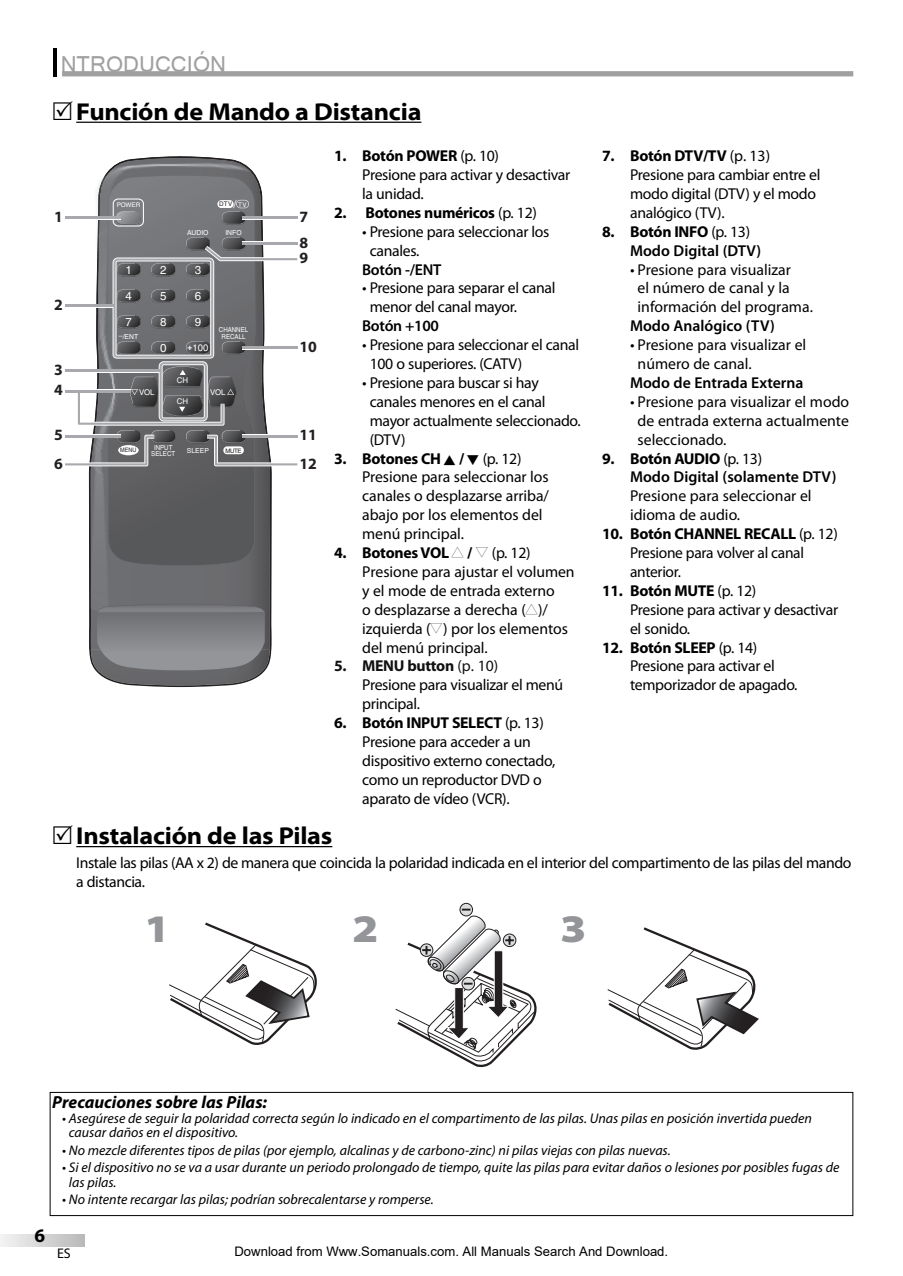
<style>
.page{position:relative;width:903px;height:1276px;background:#fff}
.page>*{position:absolute;margin:0;border:0;box-sizing:border-box;transform-origin:0 0}
.t1{font:900 semi-expanded 39.2px "Myriad Pro";color:#939598;scale:1.09 1}
.t2{font:35px "Kartika";color:#a0a0a0}
.t3{font:700 semi-expanded 24.5px "Myriad Pro";letter-spacing:-.01em;color:#000}
.t4{font:700 19.25px "Myriad Pro";color:#000}
.t5{font:italic 700 17.5px "Myriad Pro";color:#000}
.t6{font:15.75px/18.9px "Myriad Pro";letter-spacing:-.02em;color:#000}
.t7{font:15.75px/18.9px "Myriad Pro";color:#000}
.t8{font:600 15.75px/18.9px "Myriad Pro";color:#000}
.t9{font:700 15.75px "Myriad Pro";letter-spacing:-.02em;color:#000}
.t10{font:600 15.75px "Myriad Pro";letter-spacing:-.02em;color:#000}
.t11{font:700 15.75px/28.3px "Myriad Pro";color:#231f20}
.t12{font:italic 14px/14.9px "Myriad Pro";color:#000}
.t13{font:14px "Myriad Pro";color:#000}
.t14{font:13.12px "Arial";color:#000}
.t15{font:11.55px "Helvetica";color:#fff}
.t16{font:9.45px "Helvetica";color:#fff}
.t17{font:7.88px "Helvetica";color:#fff}
.t18{font:6.83px/6.3px "Helvetica";color:#fff;text-align:center;scale:.9 1}
.t19{font:6.83px "Helvetica";color:#fff}
.t20{font:6.3px "Helvetica";color:#231f20}
.t21{font:6.3px "Helvetica";color:#fff}
.t22{font:6.12px "Helvetica";letter-spacing:-.03em;color:#231f20;scale:.9 1}
.t23{font:6.12px "Helvetica";letter-spacing:-.03em;color:#231f20}
.s1{font-size:63px;color:#000}
.s2{font-weight:700}
.s3{font-weight:400}
.s4{font-style:italic}
.s5{font-family:"Funai Font"}
.s6{font-weight:700;color:#111}
.s7{color:#111}
.s8{font-size:11.03px;color:#fff}
.s9{color:#fff}
.s10{font-weight:700;font-size:8.4px}
.s11{font-weight:600}
</style>
<div class="page">
<svg style="left:0;top:1234px;width:84px;height:12px"></svg>
<div style="left:62px;top:71px;width:791px;height:5px;background:#a0a0a0"></div>
<hr style="left:76px;top:122px;width:345px;height:1px;background:#000">
<hr style="left:76px;top:846px;width:256px;height:1px;background:#000">
<svg style="left:607px;top:927px;width:152px;height:123px"></svg>
<svg style="left:169px;top:922px;width:148px;height:123px"></svg>
<div style="left:460px;top:903px;width:13px;height:13px;background:#dcdddf;border-radius:50%"></div>
<div style="left:460px;top:903px;width:13px;height:13px;border:1px solid #231f20;border-radius:50%"></div>
<svg style="left:395px;top:908px;width:142px;height:159px"></svg>
<div style="left:50px;top:1092px;width:803px;height:124px;border:1px solid #000"></div>
<svg style="left:89px;top:201px;width:183px;height:486px;background:#767779"></svg>
<img style="left:97px;top:189px;width:10px;height:48px">
<img style="left:256px;top:192px;width:3px;height:9px">
<img style="left:98px;top:156px;width:164px;height:36px">
<img style="left:89px;top:191px;width:12px;height:459px">
<img style="left:259px;top:191px;width:13px;height:459px">
<svg style="left:107px;top:175px;width:149px;height:391px;background:#646567"></svg>
<svg style="left:97px;top:642px;width:168px;height:28px;background:#898b8e"></svg>
<svg style="left:97px;top:603px;width:168px;height:9px;background:#757679"></svg>
<div style="left:217px;top:200px;width:17px;height:8px;background:#fff;border-radius:4px"></div>
<svg style="left:113px;top:198px;width:31px;height:28px"></svg>
<svg style="left:222px;top:200px;width:27px;height:25px"></svg>
<svg style="left:65px;top:216px;width:55px;height:4px"></svg>
<svg style="left:242px;top:216px;width:55px;height:4px"></svg>
<hr style="left:65px;top:217px;width:55px;height:2px;background:#a8a9ad">
<hr style="left:242px;top:217px;width:55px;height:2px;background:#a8a9ad">
<svg style="left:65px;top:237px;width:232px;height:229px"></svg>
<p class="t2" style="left:50px;top:48px;width:178px"><span class="s1">I</span>NTRODUCCIÓN</p>
<p class="t3" style="left:76px;top:102px;width:347px">Función de Mando a Distancia</p>
<p class="t6" style="left:362px;top:148px;width:210px;text-indent:-28px"><span class="s2">1. Botón POWER</span> (p. 10)<br>Presione para activar y desactivar la unidad.</p>
<p class="t9" style="left:334px;top:206px;width:204px">2. Botones numéricos <span class="s3">(p. 12)</span></p>
<p class="t6" style="left:362px;top:223px;width:189px"><span class="s4">•</span> Presione para seleccionar los</p>
<p class="t6" style="left:370px;top:242px;width:51px">canales.</p>
<p class="t10" style="left:362px;top:263px;width:81px">Botón -/ENT</p>
<p class="t6" style="left:362px;top:280px;width:195px"><span class="s4">•</span> Presione para separar el canal</p>
<p class="t6" style="left:370px;top:299px;width:149px">menor del canal mayor.</p>
<p class="t10" style="left:362px;top:320px;width:78px">Botón +100</p>
<p class="t6" style="left:370px;top:337px;width:211px;text-indent:-8px"><span class="s4">•</span> Presione para seleccionar el canal<br>100 o superiores. (CATV)</p>
<p class="t6" style="left:370px;top:374px;width:213px;text-indent:-8px"><span class="s4">•</span> Presione para buscar si hay canales menores en el canal mayor actualmente seleccionado. (DTV)</p>
<p class="t6" style="left:362px;top:450px;width:188px;text-indent:-28px"><span class="s2">3. Botones CH</span> <span class="s5">K</span> <span class="s2">/</span> <span class="s5">L</span> (p. 12)<br>Presione para seleccionar los canales o desplazarse arriba/ abajo por los elementos del menú principal.</p>
<p class="t6" style="left:362px;top:544px;width:214px;text-indent:-28px"><span class="s2">4. Botones VOL</span> <span class="s5">X</span> <span class="s2">/</span> <span class="s5">Y</span> (p. 12)<br>Presione para ajustar el volumen y el mode de entrada externo<br>o desplazarse a derecha (<span class="s5">X</span>)/ izquierda (<span class="s5">Y</span>) por los elementos del menú principal.</p>
<p class="t6" style="left:362px;top:658px;width:203px;text-indent:-28px"><span class="s6">5. MENU button</span> <span class="s7">(p. 10)<br></span>Presione para visualizar el menú principal.</p>
<p class="t6" style="left:362px;top:715px;width:195px;text-indent:-28px"><span class="s2">6. Botón INPUT SELECT</span> (p. 13)<br>Presione para acceder a un dispositivo externo conectado, como un reproductor DVD o aparato de vídeo (VCR).</p>
<p class="t20" style="left:219px;top:202px;width:29px">DTV <span class="s8">/</span> <span class="s9">TV</span></p>
<p class="t21" style="left:117px;top:203px;width:25px">POWER</p>
<p class="t11" style="left:54px;top:204px;width:10px">1</p>
<p class="t11" style="left:299px;top:205px;width:10px;line-height:25.7px">7<br>8</p>
<p class="t19" style="left:187px;top:230px;width:23px">AUDIO</p>
<p class="t19" style="left:225px;top:230px;width:18px">INFO</p>
<p class="t11" style="left:299px;top:245px;width:10px">9</p>
<p class="t15" style="left:125px;top:265px;width:8px">1</p>
<p class="t15" style="left:160px;top:265px;width:8px">2</p>
<p class="t15" style="left:195px;top:265px;width:8px">3</p>
<p class="t15" style="left:125px;top:291px;width:8px">4</p>
<p class="t15" style="left:160px;top:291px;width:8px">5</p>
<p class="t15" style="left:195px;top:291px;width:8px">6</p>
<p class="t15" style="left:160px;top:317px;width:8px">8</p>
<p class="t15" style="left:195px;top:317px;width:8px">9</p>
<p class="t15" style="left:160px;top:343px;width:8px">0</p>
<p class="t16" style="left:188px;top:344px;width:22px"><span class="s10">+</span>100</p>
<p class="t11" style="left:54px;top:292px;width:10px">2</p>
<p class="t15" style="left:125px;top:317px;width:8px">7</p>
<p class="t18" style="left:219px;top:327px;width:34px">CHANNEL<br>RECALL</p>
<p class="t19" style="left:119px;top:334px;width:21px">–/ENT</p>
<p class="t11" style="left:299px;top:334px;width:19px">10</p>
<p class="t11" style="left:54px;top:360px;width:10px;line-height:20.5px">3<br>4</p>
<p class="t11" style="left:54px;top:422px;width:10px">5<br>6</p>
<p class="t11" style="left:299px;top:422px;width:19px">11<br>12</p>
<p class="t17" style="left:177px;top:378px;width:13px">CH</p>
<p class="t17" style="left:177px;top:399px;width:13px">CH</p>
<p class="t17" style="left:139px;top:389px;width:17px">VOL</p>
<p class="t17" style="left:210px;top:389px;width:17px">VOL</p>
<p class="t18" style="left:151px;top:445px;width:28px">INPUT<br>SELECT</p>
<p class="t22" style="left:120px;top:448px;width:19px">MENU</p>
<p class="t19" style="left:187px;top:448px;width:24px">SLEEP</p>
<p class="t23" style="left:225px;top:448px;width:18px">MUTE</p>
<p class="t6" style="left:630px;top:148px;width:192px;text-indent:-28px"><span class="s2">7. Botón DTV/TV</span> (p. 13)<br>Presione para cambiar entre el modo digital (DTV) y el modo analógico (TV).</p>
<p class="t8" style="left:630px;top:223px;width:133px;text-indent:-28px"><span class="s2">8. Botón INFO</span> <span class="s3">(p. 13)<br></span>Modo Digital (DTV)</p>
<p class="t7" style="left:630px;top:261px;width:162px"><span class="s4">•</span> Presione para visualizar</p>
<p class="t7" style="left:638px;top:280px;width:154px">el número de canal y la</p>
<p class="t7" style="left:638px;top:299px;width:177px">información del programa.</p>
<p class="t8" style="left:630px;top:318px;width:146px">Modo Analógico (TV)</p>
<p class="t7" style="left:630px;top:337px;width:178px"><span class="s4">•</span> Presione para visualizar el</p>
<p class="t7" style="left:638px;top:355px;width:116px">número de canal.</p>
<p class="t8" style="left:630px;top:374px;width:175px">Modo de Entrada Externa</p>
<p class="t6" style="left:638px;top:393px;width:213px;text-align:justify;text-indent:-8px"><span class="s4">•</span> Presione para visualizar el modo de entrada externa actualmente seleccionado.</p>
<p class="t7" style="left:630px;top:450px;width:208px;text-indent:-28px"><span class="s2">9. Botón AUDIO</span> (p. 13)<br><span class="s11">Modo Digital (solamente DTV)<br></span>Presione para seleccionar el idioma de audio.</p>
<p class="t6" style="left:630px;top:526px;width:209px;text-indent:-28px"><span class="s2">10. Botón CHANNEL RECALL</span> (p. 12)<br>Presione para volver al canal anterior.</p>
<p class="t6" style="left:630px;top:582px;width:210px;text-indent:-28px"><span class="s2">11. Botón MUTE</span> (p. 12)<br>Presione para activar y desactivar el sonido.</p>
<p class="t6" style="left:630px;top:639px;width:169px;text-indent:-28px"><span class="s2">12. Botón SLEEP</span> (p. 14)<br>Presione para activar el temporizador de apagado.</p>
<p class="t3" style="left:76px;top:826px;width:258px">Instalación de las Pilas</p>
<p class="t6" style="left:76px;top:854px;width:777px">Instale las pilas (AA x 2) de manera que coincida la polaridad indicada en el interior del compartimento de las pilas del mando a distancia.</p>
<p class="t1" style="left:144px;top:914px;width:26px">1</p>
<p class="t1" style="left:560px;top:914px;width:26px">3</p>
<p class="t1" style="left:352px;top:914px;width:26px">2</p>
<p class="t5" style="left:52px;top:1095px;width:216px">Precauciones sobre las Pilas:</p>
<p class="t12" style="left:69px;top:1111px;width:745px;text-indent:-7px">• Asegúrese de seguir la polaridad correcta según lo indicado en el compartimento de las pilas. Unas pilas en posición invertida pueden causar daños en el dispositivo.</p>
<p class="t12" style="left:62px;top:1144px;width:610px">• No mezcle diferentes tipos de pilas (por ejemplo, alcalinas y de carbono-zinc) ni pilas viejas con pilas nuevas.</p>
<p class="t12" style="left:69px;top:1161px;width:772px;text-indent:-7px">• Si el dispositivo no se va a usar durante un periodo prolongado de tiempo, quite las pilas para evitar daños o lesiones por posibles fugas de las pilas.</p>
<p class="t12" style="left:62px;top:1193px;width:373px">• No intente recargar las pilas; podrían sobrecalentarse y romperse.</p>
<p class="t4" style="left:35px;top:1228px;width:12px">6</p>
<p class="t13" style="left:57px;top:1248px;width:15px">ES</p>
<p class="t14" style="left:234px;top:1244px;width:435px">Download from Www.Somanuals.com. All Manuals Search And Download.</p>
</div>
